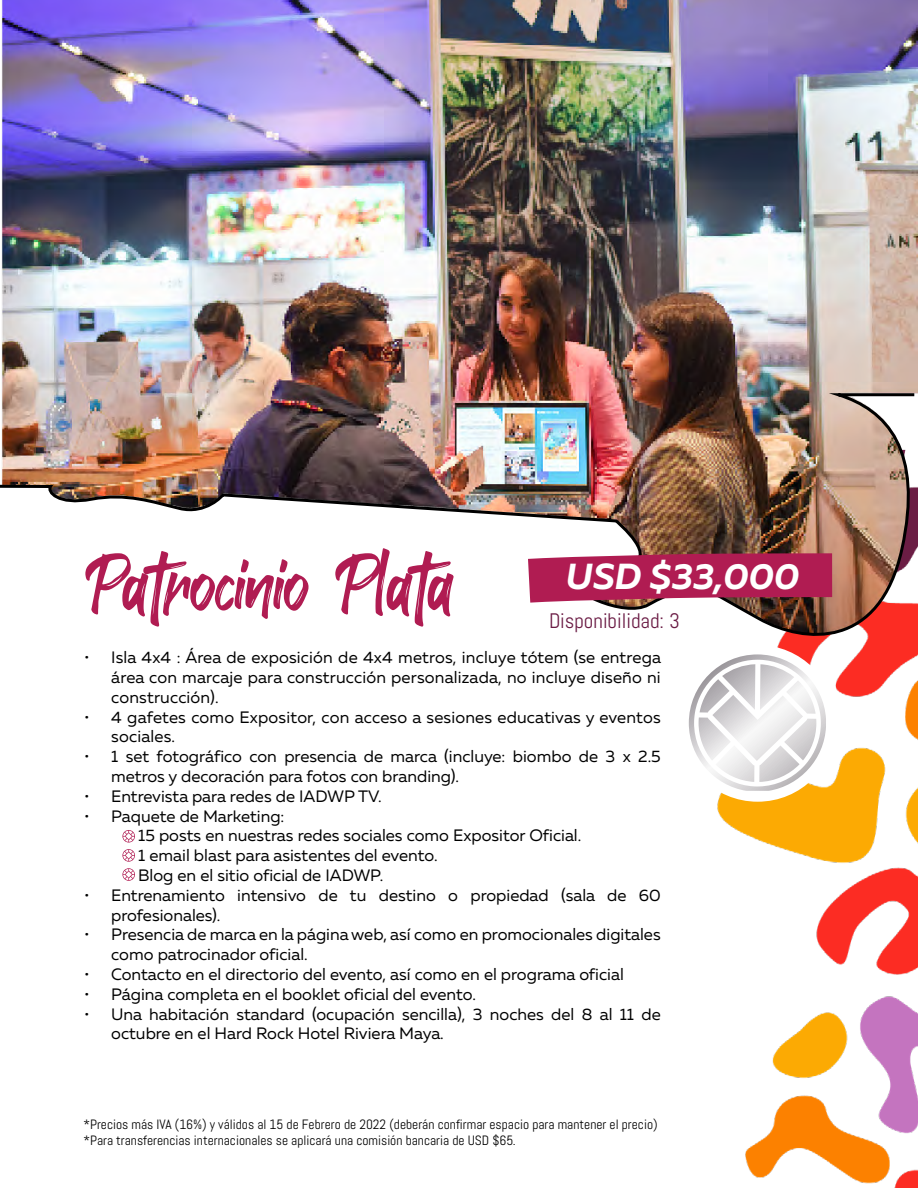
<style>
.page{position:relative;width:918px;height:1188px;background:#fff}
.page>*{position:absolute;margin:0;border:0;box-sizing:border-box;transform-origin:0 0}
.t1{font:75px "Red Rock";letter-spacing:-.005em;color:#b01c52}
.t2{font:italic 700 36.15px "Muller";color:#fff}
.t3{font:21px "Abel";color:#6b1c45}
.t4{font:16.5px/19.8px "Muller";color:#000}
.t5{font:13.5px/16.2px "Abel";color:#000}
</style>
<div class="page">
<img style="left:717px;top:649px;width:201px;height:539px">
<img style="left:2px;top:0;width:916px;height:392px">
<img style="left:0;top:392px;width:918px;height:257px">
<div style="left:679px;top:645px;width:157px;height:157px;background:#fff;border-radius:50%"></div>
<svg style="left:689px;top:654px;width:137px;height:137px"></svg>
<img style="left:483px;top:530px;width:393px;height:97px">
<svg style="left:122px;top:830px;width:13px;height:13px"></svg>
<svg style="left:122px;top:849px;width:13px;height:13px"></svg>
<svg style="left:122px;top:868px;width:13px;height:13px"></svg>
<h1 class="t1" style="left:84px;top:530px;width:371px">Patrocinio Plata</h1>
<h2 class="t2" style="left:566px;top:553px;width:235px">USD $33,000</h2>
<p class="t3" style="left:549px;top:608px;width:132px">Disponibilidad: 3</p>
<p class="t4" style="left:111px;top:647px;width:551px;text-align:justify;text-indent:-27px">• Isla 4x4 : Área de exposición de 4x4 metros, incluye tótem (se entrega área con marcaje para construcción personalizada, no incluye diseño ni construcción).</p>
<p class="t4" style="left:111px;top:707px;width:551px;text-indent:-27px">• 4 gafetes como Expositor, con acceso a sesiones educativas y eventos sociales.</p>
<p class="t4" style="left:111px;top:746px;width:551px;text-indent:-27px">• 1 set fotográfico con presencia de marca (incluye: biombo de 3 x 2.5 metros y decoración para fotos con branding).</p>
<p class="t4" style="left:84px;top:786px;width:299px">• Entrevista para redes de IADWP TV.</p>
<p class="t4" style="left:138px;top:806px;width:445px;text-indent:-54px">• Paquete de Marketing:<br>15 posts en nuestras redes sociales como Expositor Oficial.<br>1 email blast para asistentes del evento.<br>Blog en el sitio oficial de IADWP.</p>
<p class="t4" style="left:111px;top:885px;width:551px;text-indent:-27px">• Entrenamiento intensivo de tu destino o propiedad (sala de 60 profesionales).</p>
<p class="t4" style="left:111px;top:924px;width:551px;text-indent:-27px">• Presencia de marca en la página web, así como en promocionales digitales como patrocinador oficial.</p>
<p class="t4" style="left:84px;top:964px;width:541px">• Contacto en el directorio del evento, así como en el programa oficial</p>
<p class="t4" style="left:84px;top:984px;width:393px">• Página completa en el booklet oficial del evento.</p>
<p class="t4" style="left:111px;top:1004px;width:551px;text-indent:-27px">• Una habitación standard (ocupación sencilla), 3 noches del 8 al 11 de octubre en el Hard Rock Hotel Riviera Maya.</p>
<p class="t5" style="left:84px;top:1116px;width:576px">*Precios más IVA (16%) y válidos al 15 de Febrero de 2022 (deberán confirmar espacio para mantener el precio) *Para transferencias internacionales se aplicará una comisión bancaria de USD $65.</p>
</div>
